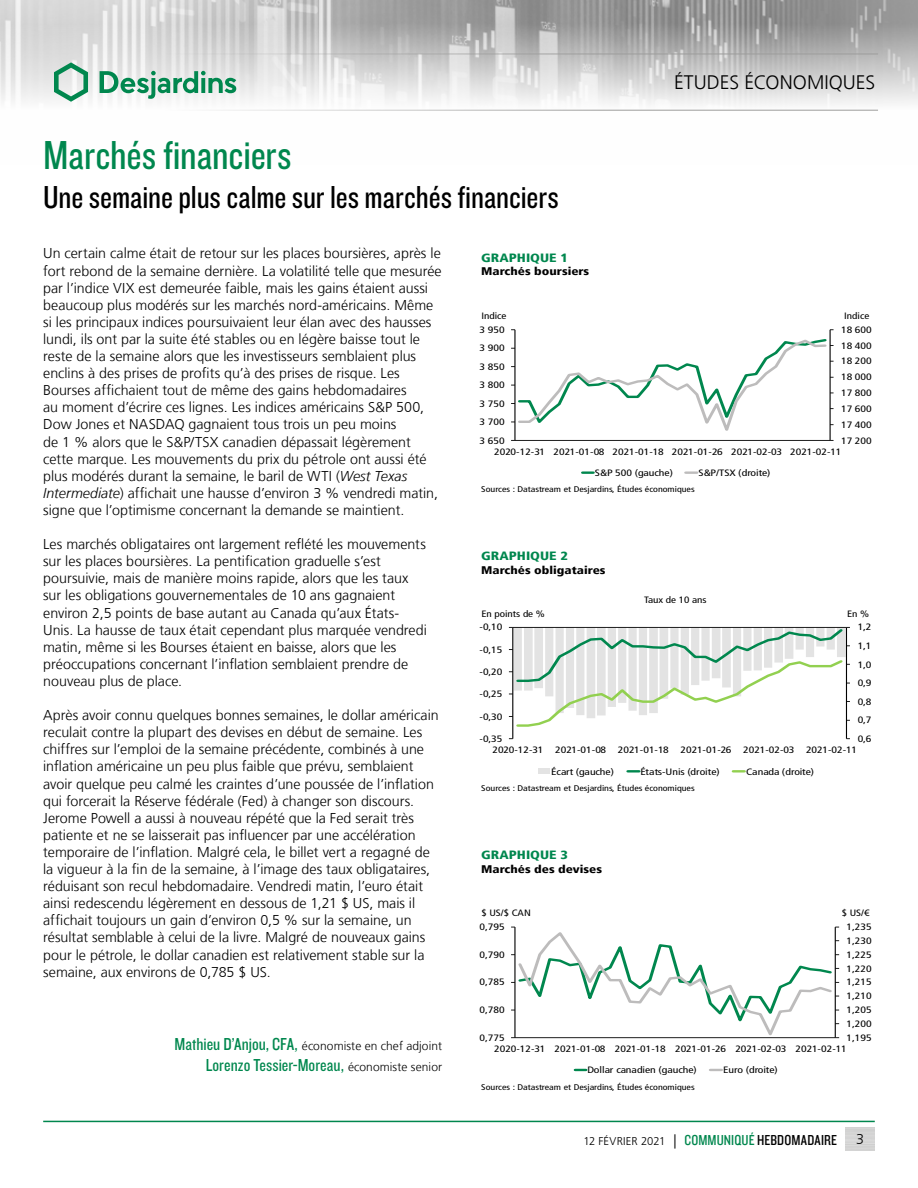
<style>
.page{position:relative;width:918px;height:1188px;background:#fff}
.page>*{position:absolute;margin:0;border:0;box-sizing:border-box;transform-origin:0 0}
.t1{font:42px "Knockout 29 Junior Ltweight";letter-spacing:-.005em;color:#00874e}
.t2{font:33px "Knockout 29 Junior Ltweight";letter-spacing:-.005em;color:#000}
.t3{font:300 19.5px "Frutiger LT";color:#000}
.t4{font:18px "Knockout 29 Junior Ltweight";color:#00874e}
.t5{font:300 14.25px/17.1px "Frutiger LT";color:#000}
.t6{font:300 12px "Frutiger LT";letter-spacing:.01em;color:#000}
.t7{font:900 condensed 12px "Frutiger LT";color:#00874e;scale:1.2 1}
.t8{font:300 11.25px "Frutiger LT";letter-spacing:.005em;color:#000}
.t9{font:900 condensed 11.1px "Frutiger LT";color:#000;scale:1.2 1}
.t10{font:condensed 9.3px "Frutiger LT";color:#000;scale:1.26 1}
.t11{font:condensed 9.15px "Frutiger LT";color:#000;scale:1.2 1}
.t12{font:condensed 8.25px "Frutiger LT";color:#000;scale:1.2 1}
.s1{font-style:italic}
.s2{font-family:"Knockout 29 Junior Ltweight";font-weight:400;font-size:18px;color:#00874e}
.s3{font-family:"Frutiger LT";font-weight:300;font-size:12px;color:#000}
.s4{font-size:14.25px}
.s5{font-family:"Knockout 29 Junior Ltweight";font-weight:400;font-size:15px;color:#00874e}
.s6{font-family:"Knockout 29 Junior Ltweight";font-weight:400;font-size:15px}
</style>
<div class="page">
<img style="left:0;top:0;width:918px;height:110px">
<hr style="left:0;top:54px;width:878px;height:1px;background:#9d9d9c">
<hr style="left:0;top:110px;width:878px;height:1px;background:#9d9d9c">
<svg style="left:54px;top:62px;width:34px;height:40px"></svg>
<svg style="left:100px;top:71px;width:136px;height:28px"></svg>
<hr style="left:43px;top:1121px;width:832px;height:1px;background:#00874e">
<hr style="left:830px;top:330px;width:1px;height:110px;background:#000">
<hr style="left:515px;top:330px;width:1px;height:110px;background:#000">
<svg style="left:511px;top:337px;width:323px;height:104px"></svg>
<svg style="left:583px;top:471px;width:10px;height:3px"></svg>
<svg style="left:686px;top:471px;width:11px;height:3px"></svg>
<hr style="left:846px;top:627px;width:1px;height:112px;background:#000">
<hr style="left:512px;top:627px;width:1px;height:112px;background:#000">
<svg style="left:509px;top:627px;width:341px;height:101px"></svg>
<div style="left:539px;top:769px;width:11px;height:5px;background:#e3e3e3"></div>
<svg style="left:628px;top:770px;width:11px;height:3px"></svg>
<svg style="left:733px;top:770px;width:11px;height:3px"></svg>
<svg style="left:511px;top:927px;width:328px;height:112px"></svg>
<svg style="left:575px;top:1069px;width:11px;height:2px"></svg>
<svg style="left:710px;top:1069px;width:12px;height:2px"></svg>
<h3 class="t3" style="left:674px;top:72px;width:203px">ÉTUDES ÉCONOMIQUES</h3>
<h1 class="t1" style="left:43px;top:128px;width:250px">Marchés financiers</h1>
<h2 class="t2" style="left:43px;top:176px;width:517px">Une semaine plus calme sur les marchés financiers</h2>
<p class="t5" style="left:43px;top:245px;width:400px">Un certain calme était de retour sur les places boursières, après le fort rebond de la semaine dernière. La volatilité telle que mesurée par l’indice VIX est demeurée faible, mais les gains étaient aussi beaucoup plus modérés sur les marchés nord-américains. Même si les principaux indices poursuivaient leur élan avec des hausses lundi, ils ont par la suite été stables ou en légère baisse tout le reste de la semaine alors que les investisseurs semblaient plus enclins à des prises de profits qu’à des prises de risque. Les Bourses affichaient tout de même des gains hebdomadaires<br>au moment d’écrire ces lignes. Les indices américains S&amp;P 500, Dow Jones et NASDAQ gagnaient tous trois un peu moins<br>de 1 % alors que le S&amp;P/TSX canadien dépassait légèrement cette marque. Les mouvements du prix du pétrole ont aussi été plus modérés durant la semaine, le baril de WTI (<span class="s1">West Texas Intermediate</span>) affichait une hausse d’environ 3 % vendredi matin, signe que l’optimisme concernant la demande se maintient.</p>
<p class="t5" style="left:43px;top:536px;width:385px">Les marchés obligataires ont largement reflété les mouvements sur les places boursières. La pentification graduelle s’est poursuivie, mais de manière moins rapide, alors que les taux sur les obligations gouvernementales de 10 ans gagnaient environ 2,5 points de base autant au Canada qu’aux États-Unis. La hausse de taux était cependant plus marquée vendredi matin, même si les Bourses étaient en baisse, alors que les préoccupations concernant l’inflation semblaient prendre de nouveau plus de place.</p>
<p class="t5" style="left:43px;top:707px;width:397px">Après avoir connu quelques bonnes semaines, le dollar américain reculait contre la plupart des devises en début de semaine. Les chiffres sur l’emploi de la semaine précédente, combinés à une inflation américaine un peu plus faible que prévu, semblaient avoir quelque peu calmé les craintes d’une poussée de l’inflation qui forcerait la Réserve fédérale (Fed) à changer son discours.<br>Jerome Powell a aussi à nouveau répété que la Fed serait très patiente et ne se laisserait pas influencer par une accélération temporaire de l’inflation. Malgré cela, le billet vert a regagné de la vigueur à la fin de la semaine, à l’image des taux obligataires, réduisant son recul hebdomadaire. Vendredi matin, l’euro était ainsi redescendu légèrement en dessous de 1,21 $ US, mais il affichait toujours un gain d’environ 0,5 % sur la semaine, un résultat semblable à celui de la livre. Malgré de nouveaux gains pour le pétrole, le dollar canadien est relativement stable sur la semaine, aux environs de 0,785 $ US.</p>
<p class="t7" style="left:481px;top:250px;width:74px">GRAPHIQUE 1</p>
<p class="t9" style="left:481px;top:265px;width:91px">Marchés boursiers</p>
<p class="t11" style="left:481px;top:310px;width:22px">Indice</p>
<p class="t11" style="left:844px;top:310px;width:22px">Indice</p>
<p class="t10" style="left:480px;top:324px;width:21px">3 950</p>
<p class="t10" style="left:841px;top:324px;width:26px">18 600</p>
<p class="t10" style="left:841px;top:340px;width:26px">18 400</p>
<p class="t10" style="left:480px;top:343px;width:21px">3 900</p>
<p class="t10" style="left:841px;top:356px;width:26px">18 200</p>
<p class="t10" style="left:480px;top:361px;width:21px">3 850</p>
<p class="t10" style="left:841px;top:372px;width:26px">18 000</p>
<p class="t10" style="left:480px;top:380px;width:21px">3 800</p>
<p class="t10" style="left:841px;top:387px;width:26px">17 800</p>
<p class="t10" style="left:480px;top:398px;width:21px">3 750</p>
<p class="t10" style="left:841px;top:403px;width:26px">17 600</p>
<p class="t10" style="left:480px;top:417px;width:21px">3 700</p>
<p class="t10" style="left:841px;top:419px;width:26px">17 400</p>
<p class="t10" style="left:480px;top:435px;width:21px">3 650</p>
<p class="t10" style="left:841px;top:435px;width:26px">17 200</p>
<p class="t10" style="left:494px;top:447px;width:277px">2020-12-31 2021-01-08 2021-01-18 2021-01-26 2021-02-03 2021-02-11</p>
<p class="t10" style="left:595px;top:467px;width:63px">S&amp;P 500 (gauche)</p>
<p class="t10" style="left:698px;top:467px;width:59px">S&amp;P/TSX (droite)</p>
<p class="t12" style="left:481px;top:485px;width:179px">Sources : Datastream et Desjardins, Études économiques</p>
<p class="t7" style="left:481px;top:549px;width:74px">GRAPHIQUE 2</p>
<p class="t9" style="left:481px;top:563px;width:105px">Marchés obligataires</p>
<p class="t11" style="left:644px;top:595px;width:54px">Taux de 10 ans</p>
<p class="t11" style="left:481px;top:609px;width:54px">En points de %</p>
<p class="t11" style="left:847px;top:609px;width:20px">En %</p>
<p class="t10" style="left:480px;top:622px;width:20px">-0,10</p>
<p class="t10" style="left:858px;top:622px;width:12px">1,2</p>
<p class="t10" style="left:858px;top:640px;width:12px">1,1</p>
<p class="t10" style="left:480px;top:644px;width:20px">-0,15</p>
<p class="t10" style="left:858px;top:659px;width:12px">1,0</p>
<p class="t10" style="left:480px;top:666px;width:20px">-0,20</p>
<p class="t10" style="left:858px;top:677px;width:12px">0,9</p>
<p class="t10" style="left:480px;top:689px;width:20px">-0,25</p>
<p class="t10" style="left:858px;top:696px;width:12px">0,8</p>
<p class="t10" style="left:480px;top:711px;width:20px">-0,30</p>
<p class="t10" style="left:858px;top:715px;width:12px">0,7</p>
<p class="t10" style="left:480px;top:733px;width:20px">-0,35</p>
<p class="t10" style="left:858px;top:733px;width:12px">0,6</p>
<p class="t10" style="left:492px;top:745px;width:42px">2020-12-31</p>
<p class="t10" style="left:555px;top:745px;width:42px">2021-01-08</p>
<p class="t10" style="left:618px;top:745px;width:42px">2021-01-18</p>
<p class="t10" style="left:681px;top:745px;width:42px">2021-01-26</p>
<p class="t10" style="left:743px;top:745px;width:42px">2021-02-03</p>
<p class="t10" style="left:806px;top:745px;width:42px">2021-02-11</p>
<p class="t10" style="left:551px;top:766px;width:51px">Écart (gauche)</p>
<p class="t10" style="left:640px;top:766px;width:65px">États-Unis (droite)</p>
<p class="t10" style="left:746px;top:766px;width:56px">Canada (droite)</p>
<p class="t12" style="left:481px;top:783px;width:179px">Sources : Datastream et Desjardins, Études économiques</p>
<p class="t7" style="left:481px;top:848px;width:74px">GRAPHIQUE 3</p>
<p class="t9" style="left:481px;top:862px;width:102px">Marchés des devises</p>
<p class="t11" style="left:481px;top:908px;width:43px">$ US/$ CAN</p>
<p class="t11" style="left:842px;top:908px;width:25px">$ US/€</p>
<p class="t10" style="left:480px;top:921px;width:21px">0,795</p>
<p class="t10" style="left:847px;top:921px;width:21px">1,235</p>
<p class="t10" style="left:847px;top:935px;width:21px">1,230</p>
<p class="t10" style="left:480px;top:949px;width:21px">0,790</p>
<p class="t10" style="left:847px;top:949px;width:21px">1,225</p>
<p class="t10" style="left:847px;top:963px;width:21px">1,220</p>
<p class="t10" style="left:480px;top:977px;width:21px">0,785</p>
<p class="t10" style="left:847px;top:977px;width:21px">1,215</p>
<p class="t6" style="left:174px;top:1039px;width:269px"><span class="s2">Mathieu D’Anjou, CFA,</span> économiste en chef adjoint</p>
<p class="t4" style="left:206px;top:1054px;width:238px">Lorenzo Tessier-Moreau, <span class="s3">économiste senior</span></p>
<p class="t10" style="left:480px;top:1005px;width:21px">0,780</p>
<p class="t10" style="left:480px;top:1032px;width:21px">0,775</p>
<p class="t10" style="left:847px;top:991px;width:21px">1,210</p>
<p class="t10" style="left:847px;top:1005px;width:21px">1,205</p>
<p class="t10" style="left:847px;top:1018px;width:21px">1,200</p>
<p class="t10" style="left:847px;top:1032px;width:21px">1,195</p>
<p class="t10" style="left:494px;top:1044px;width:281px">2020-12-31 2021-01-08 2021-01-18 2021-01-26 2021-02-03 2021-02-11</p>
<p class="t10" style="left:587px;top:1065px;width:88px">Dollar canadien (gauche)</p>
<p class="t10" style="left:723px;top:1065px;width:45px">Euro (droite)</p>
<p class="t12" style="left:481px;top:1082px;width:179px">Sources : Datastream et Desjardins, Études économiques</p>
<p class="t8" style="left:583px;top:1135px;width:255px">12 FÉVRIER 2021 <span class="s4">|</span> <span class="s5">COMMUNIQUÉ</span> <span class="s6">HEBDOMADAIRE</span></p>
<p class="t5" style="left:856px;top:1131px;width:9px">3</p>
</div>
